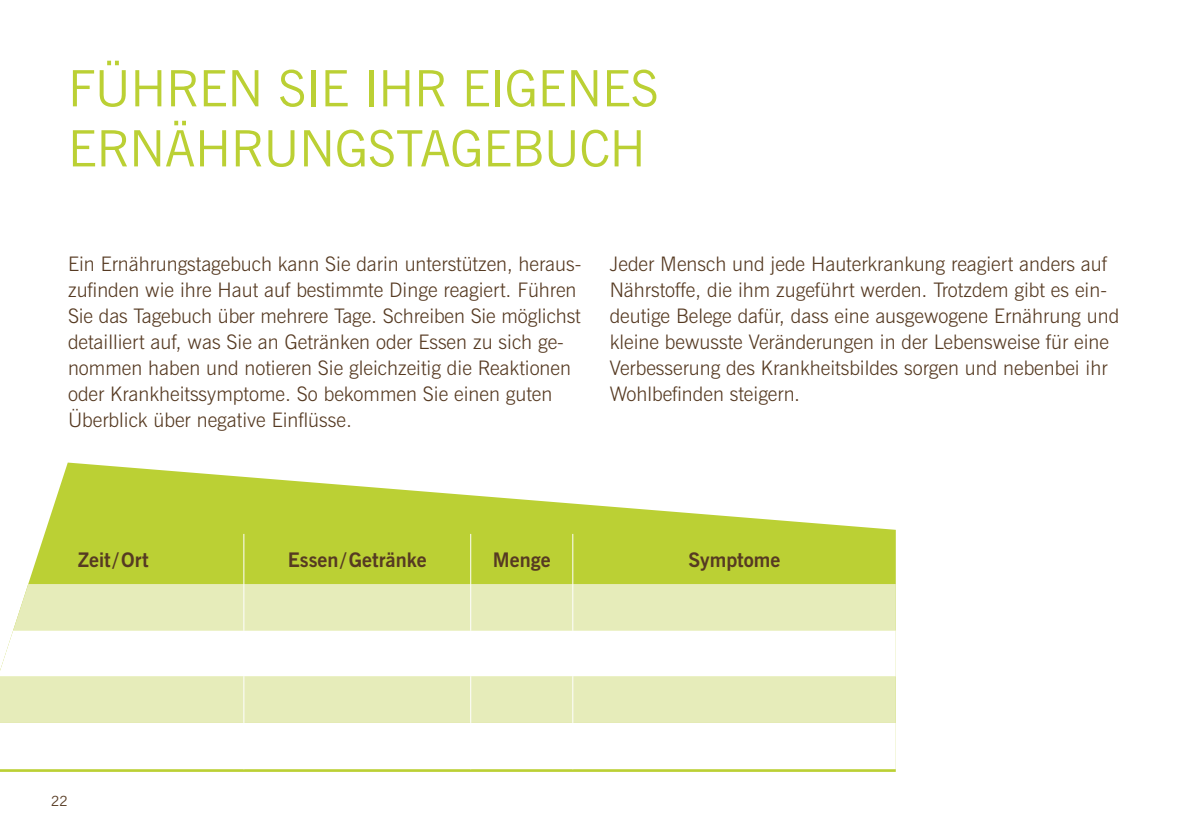
<style>
.page{position:relative;width:1191px;height:840px;background:#fff}
.page>*{position:absolute;margin:0;border:0;box-sizing:border-box;transform-origin:0 0}
.t1{font:50px/60px "News Gothic BT";color:#bbd034}
.t2{font:300 20px/26px "News Gothic BT";color:#563a22}
.t3{font:700 20px "News Gothic BT";color:#563a22}
.t4{font:14px "News Gothic BT";color:#563a22}
</style>
<div class="page">
<svg style="left:0;top:462px;width:895px;height:309px;fill:#bbd034"></svg>
<div style="left:0;top:583px;width:895px;height:47px;background:#e6ecba"></div>
<svg style="left:0;top:630px;width:895px;height:138px"></svg>
<hr style="left:243px;top:533px;width:1px;height:50px;background:#fff">
<hr style="left:470px;top:533px;width:1px;height:50px;background:#fff">
<hr style="left:572px;top:533px;width:1px;height:50px;background:#fff">
<hr style="left:243px;top:583px;width:1px;height:47px;background:#fff">
<hr style="left:470px;top:583px;width:1px;height:47px;background:#fff">
<hr style="left:572px;top:583px;width:1px;height:47px;background:#fff">
<hr style="left:243px;top:630px;width:1px;height:46px;background:#fff">
<hr style="left:470px;top:630px;width:1px;height:46px;background:#fff">
<hr style="left:572px;top:630px;width:1px;height:46px;background:#fff">
<hr style="left:243px;top:676px;width:1px;height:46px;background:#fff">
<hr style="left:470px;top:676px;width:1px;height:46px;background:#fff">
<hr style="left:572px;top:676px;width:1px;height:46px;background:#fff">
<hr style="left:243px;top:722px;width:1px;height:46px;background:#fff">
<hr style="left:470px;top:722px;width:1px;height:46px;background:#fff">
<hr style="left:572px;top:722px;width:1px;height:46px;background:#fff">
<h1 class="t1" style="left:68px;top:58px;width:592px">FÜHREN SIE IHR EIGENES<br>ERNÄHRUNGSTAGEBUCH</h1>
<p class="t2" style="left:68px;top:250px;width:515px">Ein Ernährungstagebuch kann Sie darin unterstützen, heraus&shy;zufinden wie ihre Haut auf bestimmte Dinge reagiert. Führen Sie das Tagebuch über mehrere Tage. Schreiben Sie möglichst detailliert auf, was Sie an Getränken oder Essen zu sich ge&shy;nommen haben und notieren Sie gleichzeitig die Reaktionen oder Krankheitssymptome. So bekommen Sie einen guten Überblick über negative Einflüsse.</p>
<p class="t2" style="left:609px;top:250px;width:511px">Jeder Mensch und jede Hauterkrankung reagiert anders auf Nährstoffe, die ihm zugeführt werden. Trotzdem gibt es ein&shy;deutige Belege dafür, dass eine ausgewogene Ernährung und kleine bewusste Veränderungen in der Lebensweise für eine Verbesserung des Krankheitsbildes sorgen und nebenbei ihr Wohlbefinden steigern.</p>
<p class="t3" style="left:78px;top:547px;width:72px">Zeit/Ort</p>
<p class="t3" style="left:288px;top:547px;width:140px">Essen/Getränke</p>
<p class="t3" style="left:493px;top:547px;width:59px">Menge</p>
<p class="t3" style="left:688px;top:547px;width:93px">Symptome</p>
<p class="t4" style="left:51px;top:792px;width:18px">22</p>
</div>
